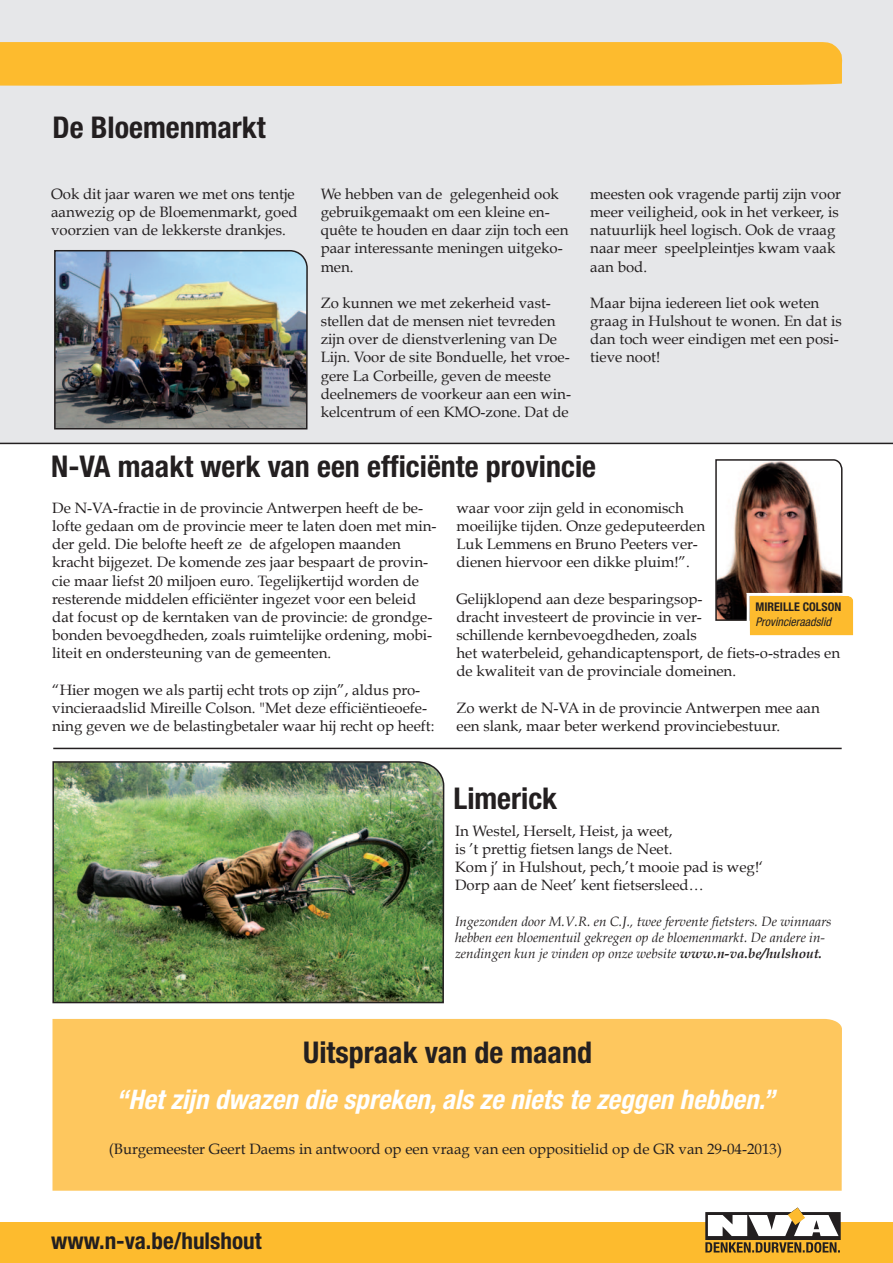
<style>
.page{position:relative;width:893px;height:1263px;background:#fff}
.page>*{position:absolute;margin:0;border:0;box-sizing:border-box;transform-origin:0 0}
.t1{font:700 condensed 30px "Helvetica Neue LT Std";color:#231f20}
.t2{font:italic 700 condensed 27px "Helvetica Neue LT Std";color:#fff}
.t3{font:700 condensed 23.1px "Helvetica Neue LT Std";color:#231f20}
.t4{font:15px/18.1px "Book Antiqua";color:#231f20}
.t5{font:italic 13.5px/16.4px "Book Antiqua";color:#231f20}
.t6{font:italic condensed 12px "Helvetica Neue LT Std";color:#231f20}
.t7{font:700 condensed 12px "Helvetica Neue LT Std";color:#231f20}
.s1{font-weight:700}
</style>
<div class="page">
<div style="left:52px;top:1019px;width:790px;height:172px;background:#fec75e"></div>
<div style="left:1px;top:0;width:892px;height:443px;background:#e6e7e9"></div>
<svg style="left:0;top:42px;width:843px;height:47px;background:#fbbe3b"></svg>
<div style="left:1px;top:1223px;width:892px;height:40px;background:#fdbb2e"></div>
<hr style="left:0;top:1223px;width:2px;height:40px;background:#fdbb2e">
<svg style="left:705px;top:1207px;width:136px;height:46px"></svg>
<hr style="left:0;top:443px;width:893px;height:1px;background:#231f20">
<hr style="left:53px;top:748px;width:789px;height:1px;background:#231f20">
<img style="left:54px;top:250px;width:254px;height:179px">
<svg style="left:715px;top:459px;width:139px;height:177px"></svg>
<img style="left:52px;top:761px;width:392px;height:242px">
<h1 class="t1" style="left:53px;top:116px;width:215px">De Bloemenmarkt</h1>
<p class="t4" style="left:51px;top:185px;width:248px">Ook dit jaar waren we met ons tentje aanwezig op de Bloemenmarkt, goed voorzien van de lekkerste drankjes.</p>
<p class="t4" style="left:321px;top:185px;width:249px">We hebben van de gelegenheid ook gebruikgemaakt om een kleine en&shy;quête te houden en daar zijn toch een paar interessante meningen uitgeko&shy;men.</p>
<p class="t4" style="left:321px;top:294px;width:252px">Zo kunnen we met zekerheid vast&shy;stellen dat de mensen niet tevreden zijn over de dienstverlening van De Lijn. Voor de site Bonduelle, het vroe&shy;gere La Corbeille, geven de meeste deelnemers de voorkeur aan een win&shy;kelcentrum of een KMO-zone. Dat de</p>
<p class="t4" style="left:590px;top:185px;width:252px">meesten ook vragende partij zijn voor meer veiligheid, ook in het verkeer, is natuurlijk heel logisch. Ook de vraag naar meer speelpleintjes kwam vaak aan bod.</p>
<p class="t4" style="left:590px;top:294px;width:253px">Maar bijna iedereen liet ook weten graag in Hulshout te wonen. En dat is dan toch weer eindigen met een posi&shy;tieve noot!</p>
<h1 class="t1" style="left:51px;top:456px;width:546px">N-VA maakt werk van een efficiënte provincie</h1>
<p class="t4" style="left:52px;top:499px;width:386px">De N-VA-fractie in de provincie Antwerpen heeft de be&shy;lofte gedaan om de provincie meer te laten doen met min&shy;der geld. Die belofte heeft ze de afgelopen maanden kracht bijgezet. De komende zes jaar bespaart de provin&shy;cie maar liefst 20 miljoen euro. Tegelijkertijd worden de resterende middelen efficiënter ingezet voor een beleid dat focust op de kerntaken van de provincie: de grondge&shy;bonden bevoegdheden, zoals ruimtelijke ordening, mobi&shy;liteit en ondersteuning van de gemeenten.</p>
<p class="t4" style="left:52px;top:681px;width:384px">“Hier mogen we als partij echt trots op zijn”, aldus pro&shy;vincieraadslid Mireille Colson. "Met deze efficiëntieoefe&shy;ning geven we de belastingbetaler waar hij recht op heeft:</p>
<p class="t4" style="left:456px;top:499px;width:250px">waar voor zijn geld in economisch moeilijke tijden. Onze gedeputeerden Luk Lemmens en Bruno Peeters ver&shy;dienen hiervoor een dikke pluim!”.</p>
<p class="t4" style="left:456px;top:590px;width:385px">Gelijklopend aan deze besparingsop-<br>dracht investeert de provincie in ver-<br>schillende kernbevoegdheden, zoals<br>het waterbeleid, gehandicaptensport, de fiets-o-strades en de kwaliteit van de provinciale domeinen.</p>
<p class="t4" style="left:456px;top:699px;width:365px">Zo werkt de N-VA in de provincie Antwerpen mee aan een slank, maar beter werkend provinciebestuur.</p>
<p class="t7" style="left:755px;top:603px;width:87px">MIREILLE COLSON</p>
<p class="t6" style="left:755px;top:617px;width:79px">Provincieraadslid</p>
<h1 class="t1" style="left:453px;top:788px;width:105px">Limerick</h1>
<p class="t4" style="left:455px;top:822px;width:310px">In Westel, Herselt, Heist, ja weet,<br>is ’t prettig fietsen langs de Neet.<br>Kom j’ in Hulshout, pech,’t mooie pad is weg!‘ Dorp aan de Neet’ kent fietsersleed…</p>
<p class="t5" style="left:455px;top:913px;width:378px">Ingezonden door M.V.R. en C.J., twee fervente fietsters. De winnaars hebben een bloementuil gekregen op de bloemenmarkt. De andere in&shy;zendingen kun je vinden op onze website <span class="s1">www.n-va.be/hulshout.</span></p>
<h1 class="t1" style="left:303px;top:1042px;width:290px">Uitspraak van de maand</h1>
<h2 class="t2" style="left:116px;top:1089px;width:666px">“Het zijn dwazen die spreken,als ze niets te zeggen hebben.”</h2>
<p class="t4" style="left:109px;top:1140px;width:675px">(Burgemeester Geert Daems in antwoord op een vraag van een oppositielid op de GR van 29-04-2013)</p>
<h3 class="t3" style="left:51px;top:1232px;width:212px">www.n-va.be/hulshout</h3>
</div>
